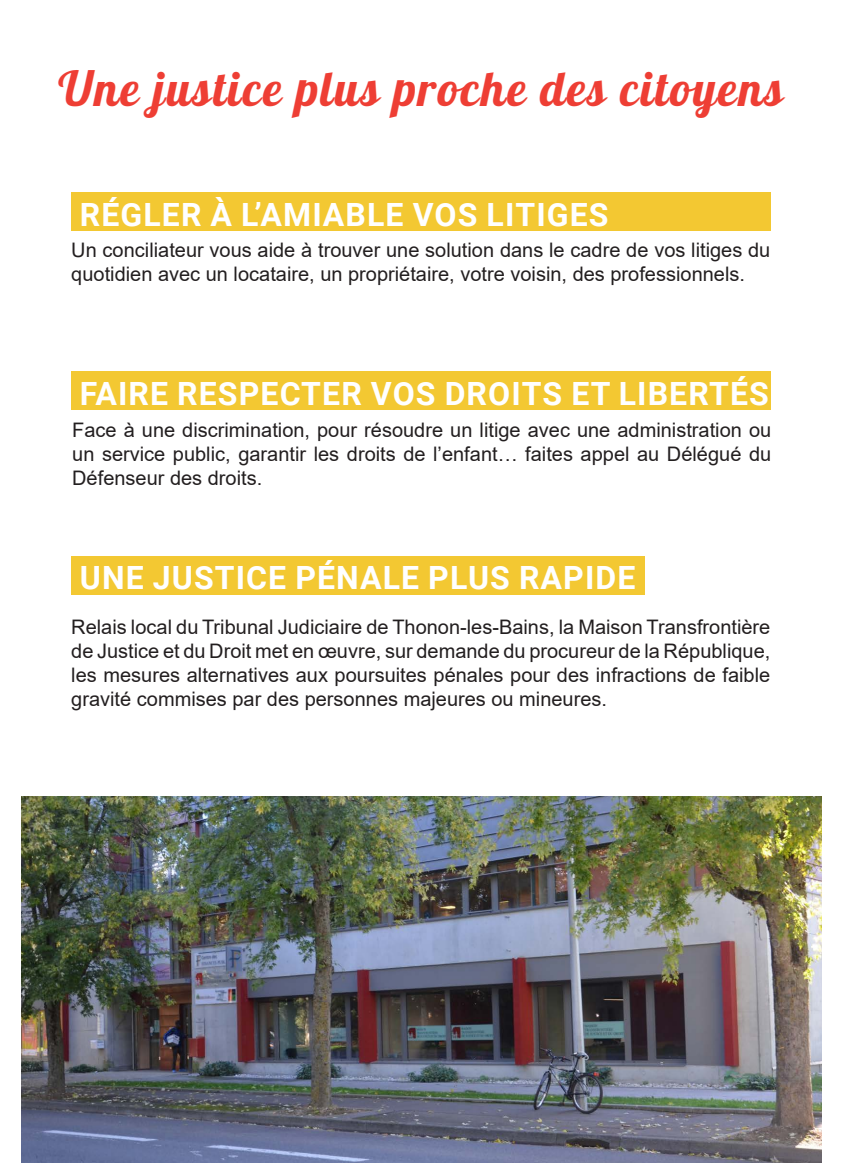
<style>
.page{position:relative;width:842px;height:1163px;background:#fff}
.page>*{position:absolute;margin:0;border:0;box-sizing:border-box;transform-origin:0 0}
.t1{font:48px "Lobster 1.4";letter-spacing:.04em;color:#ee3e34}
.t2{font:700 32px "Roboto";letter-spacing:.035em;color:#fff}
.corps_texte_justifié{font:20px/24px "Arial";color:#231f20;text-align:justify}
</style>
<div class="page">
<img style="left:22px;top:796px;width:800px;height:366px">
<div style="left:71px;top:192px;width:699px;height:39px;background:#f3c832"></div>
<div style="left:71px;top:371px;width:699px;height:39px;background:#f3c832"></div>
<div style="left:71px;top:556px;width:574px;height:38px;background:#f3c832"></div>
<p class="t1" style="left:59px;top:58px;width:723px">Une justice plus proche des citoyens</p>
<p class="t2" style="left:80px;top:192px;width:530px">RÉGLER À L’AMIABLE VOS LITIGES</p>
<p class="corps_texte_justifié" style="left:71px;top:238px;width:700px">Un conciliateur vous aide à trouver une solution dans le cadre de vos litiges du quotidien avec un locataire, un propriétaire, votre voisin, des professionnels.</p>
<p class="t2" style="left:80px;top:371px;width:690px">FAIRE RESPECTER VOS DROITS ET LIBERTÉS</p>
<p class="corps_texte_justifié" style="left:72px;top:417px;width:700px">Face à une discrimination, pour résoudre un litige avec une administration ou un service public, garantir les droits de l’enfant… faites appel au Délégué du Défenseur des droits.</p>
<p class="t2" style="left:80px;top:555px;width:557px">UNE JUSTICE PÉNALE PLUS RAPIDE</p>
<p class="corps_texte_justifié" style="left:71px;top:614px;width:700px">Relais local du Tribunal Judiciaire de Thonon-les-Bains, la Maison Transfrontière de Justice et du Droit met en œuvre, sur demande du procureur de la République, les mesures alternatives aux poursuites pénales pour des infractions de faible gravité commises par des personnes majeures ou mineures.</p>
</div>
